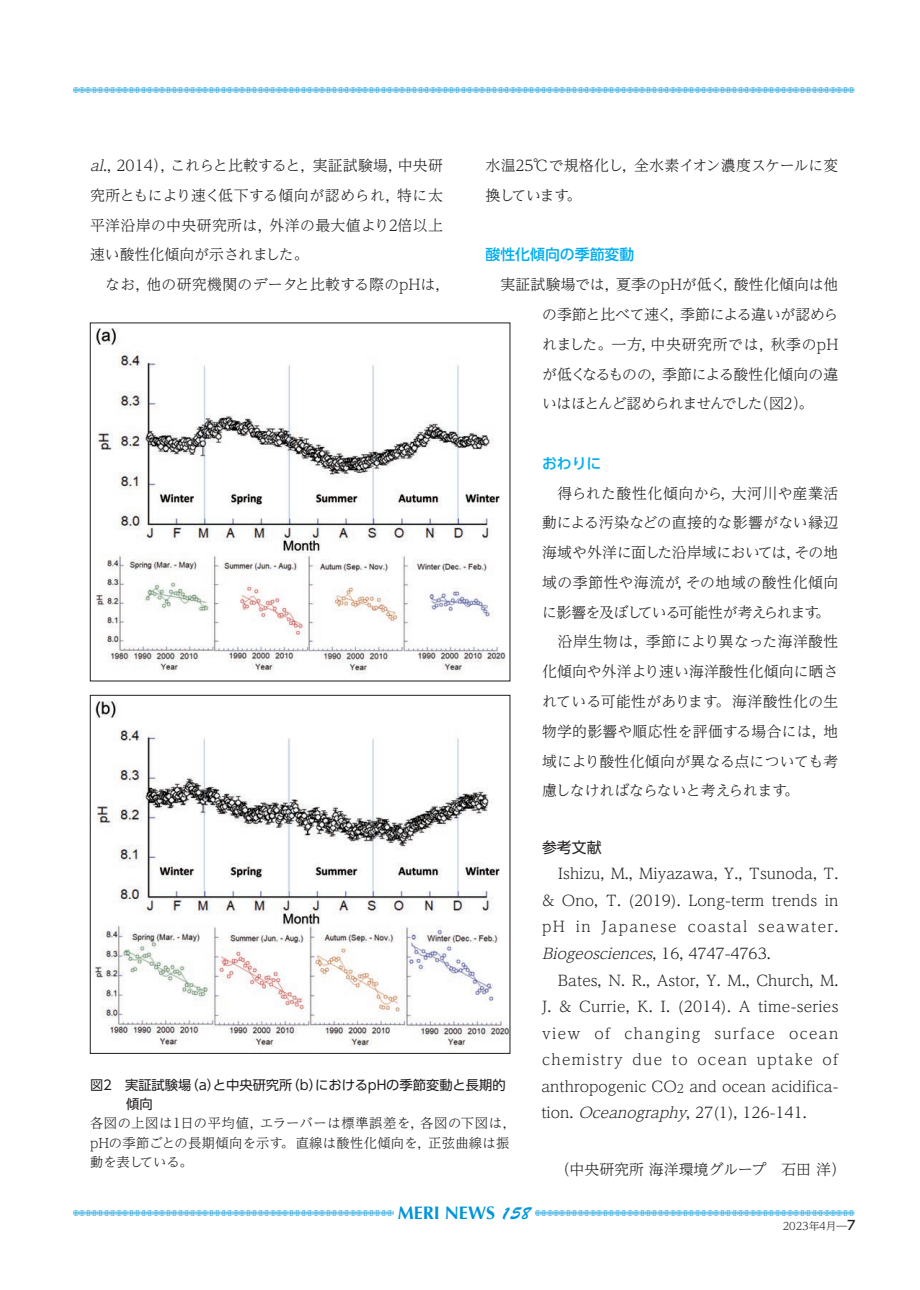
<style>
.page{position:relative;width:920px;height:1290px;background:#fff}
.page>*{position:absolute;margin:0;border:0;box-sizing:border-box;transform-origin:0 0}
.t1{font:700 18px "Optima";color:#0095d9}
.t2{font:300 14.85px/29.7px "UD Reimin Pr 6 N";letter-spacing:.005em;color:#231f20;text-align:justify}
.t3{font:300 14.85px "UD Reimin Pr 6 N";letter-spacing:.035em;color:#231f20}
.t4{font:300 14.85px "UD Reimin Pr 6 N";letter-spacing:-.025em;color:#231f20}
.t5{font:300 14.85px "UD Reimin Pr 6 N";letter-spacing:-.065em;color:#231f20}
.t6{font:300 14.85px "UD Reimin Pr 6 N";letter-spacing:.025em;color:#231f20}
.t7{font:300 14.85px "UD Reimin Pr 6 N";letter-spacing:.03em;color:#231f20}
.t8{font:500 14.85px "UD Shin Go Pr 6 N";color:#00aeef}
.t9{font:14.85px "UD Shin Go Pr 6 N";color:#231f20}
.t10{font:300 13.35px/19.2px "UD Reimin Pr 6 N";letter-spacing:.025em;color:#231f20}
.t11{font:13.35px/19.2px "UD Shin Go Pr 6 N";color:#231f20}
.t12{font:10.65px "Kazarikei Atype";color:#0095d9}
.t13{font:300 10.65px "UD Reimin Pr 6 N";color:#231f20}
.s1{font-style:italic}
.s2{font-size:11.85px}
.s3{font-family:"Brush Script";font-weight:400}
.s4{font-family:"UD Shin Go Pr 6 N";font-weight:500;font-size:12.75px}
</style>
<div class="page">
<img style="left:96px;top:328px;width:410px;height:347px">
<img style="left:94px;top:701px;width:414px;height:346px">
<div style="left:90px;top:695px;width:420px;height:358px;border:1px solid #231f20"></div>
<p class="t12" style="left:73px;top:84px;width:783px">,,,,,,,,,,,,,,,,,,,,,,,,,,,,,,,,,,,,,,,,,,,,,,,,,,,,,,,,,,,,,,,,,,,,,,,,,,,,,,,,,,,,,,,,,,,,,,,,,,,,,,,,,,,,,,,,,,,,,,,,,,,,,,,</p>
<p class="t2" style="left:90px;top:150px;width:354px"><span class="s1">al</span>., 2014），これらと比較すると，実証試験場，中央研究所ともにより速く低下する傾向が認められ，特に太平洋沿岸の中央研究所は，外洋の最大値より2倍以上速い酸性化傾向が示されました。</p>
<p class="t2" style="left:105px;top:269px;width:347px">なお，他の研究機関のデータと比較する際のpHは，</p>
<p class="t2" style="left:485px;top:150px;width:354px">水温25℃で規格化し，全水素イオン濃度スケールに変換しています。</p>
<p class="t8" style="left:485px;top:243px;width:150px">酸性化傾向の季節変動</p>
<p class="t2" style="left:542px;top:269px;width:298px;text-indent:-42px">実証試験場では，夏季のpHが低く，酸性化傾向は他の季節と比べて速く，季節による違いが認められました。一方，中央研究所では，秋季のpHが低くなるものの，季節による酸性化傾向の違いはほとんど認められませんでした（図2）。</p>
<p class="t8" style="left:542px;top:451px;width:61px">おわりに</p>
<p class="t3" style="left:558px;top:481px;width:282px">得られた酸性化傾向から，大河川や産業活</p>
<p class="t2" style="left:542px;top:507px;width:298px">動による汚染などの直接的な影響がない縁辺</p>
<p class="t4" style="left:542px;top:540px;width:298px">海域や外洋に面した沿岸域においては，その地</p>
<p class="t3" style="left:542px;top:570px;width:298px">域の季節性や海流が，その地域の酸性化傾向</p>
<p class="t5" style="left:542px;top:600px;width:289px">に影響を及ぼしている可能性が考えられます。</p>
<p class="t7" style="left:557px;top:630px;width:283px">沿岸生物は，季節により異なった海洋酸性</p>
<p class="t2" style="left:542px;top:656px;width:298px">化傾向や外洋より速い海洋酸性化傾向に晒さ</p>
<p class="t6" style="left:542px;top:689px;width:298px">れている可能性があります。海洋酸性化の生</p>
<p class="t2" style="left:542px;top:716px;width:298px">物学的影響や順応性を評価する場合には，地</p>
<p class="t2" style="left:542px;top:745px;width:298px">域により酸性化傾向が異なる点についても考</p>
<p class="t2" style="left:542px;top:775px;width:259px">慮しなければならないと考えられます。</p>
<p class="t11" style="left:126px;top:1075px;width:381px;text-indent:-36px">図2　実証試験場（a）と中央研究所（b）におけるpHの季節変動と長期的傾向</p>
<p class="t10" style="left:90px;top:1113px;width:428px">各図の上図は1日の平均値，エラーバーは標準誤差を，各図の下図は，pHの季節ごとの長期傾向を示す。直線は酸性化傾向を，正弦曲線は振動を表している。</p>
<p class="t9" style="left:542px;top:835px;width:61px">参考文献</p>
<p class="t2" style="left:542px;top:860px;width:298px;line-height:26.5px;text-indent:16px">Ishizu, M., Miyazawa, Y., Tsunoda, T. &amp; Ono, T. (2019). Long-term trends in pH in Japanese coastal seawater.<br><span class="s1">Biogeosciences</span>, 1 6 , 4 7 4 7 - 4 7 6 3 .</p>
<p class="t2" style="left:541px;top:966px;width:299px;line-height:26.5px;text-indent:17px">Bates, N. R., Astor, Y. M., Church, M.<br>J. &amp; Currie, K. I. (2014). A time-series view of changing surface ocean chemistry due to ocean uptake of anthropogenic CO<span class="s2">2</span> and ocean acidifica&shy;tion. <span class="s1">Oceanography</span>, 27(1), 126-141.</p>
<p class="t2" style="left:555px;top:1154px;width:292px">（中央研究所 海洋環境グループ　石田 洋）</p>
<p class="t1" style="left:398px;top:1202px;width:135px">MERI NEWS <span class="s3">158</span></p>
<p class="t12" style="left:73px;top:1207px;width:783px">,,,,,,,,,,,,,,,,,,,,,,,,,,,,,,,,,,,,,,,,,,,,,,,,,,,,,,,,,,,,,,,,,,,,,,,,,,,,,,,,,,,,,,,,,,,,,,,,,,,,,,,,,,,,,,,,,,,,,,,,,,,,,,,</p>
<p class="t13" style="left:783px;top:1217px;width:74px">2023年4月—<span class="s4">7</span></p>
</div>
